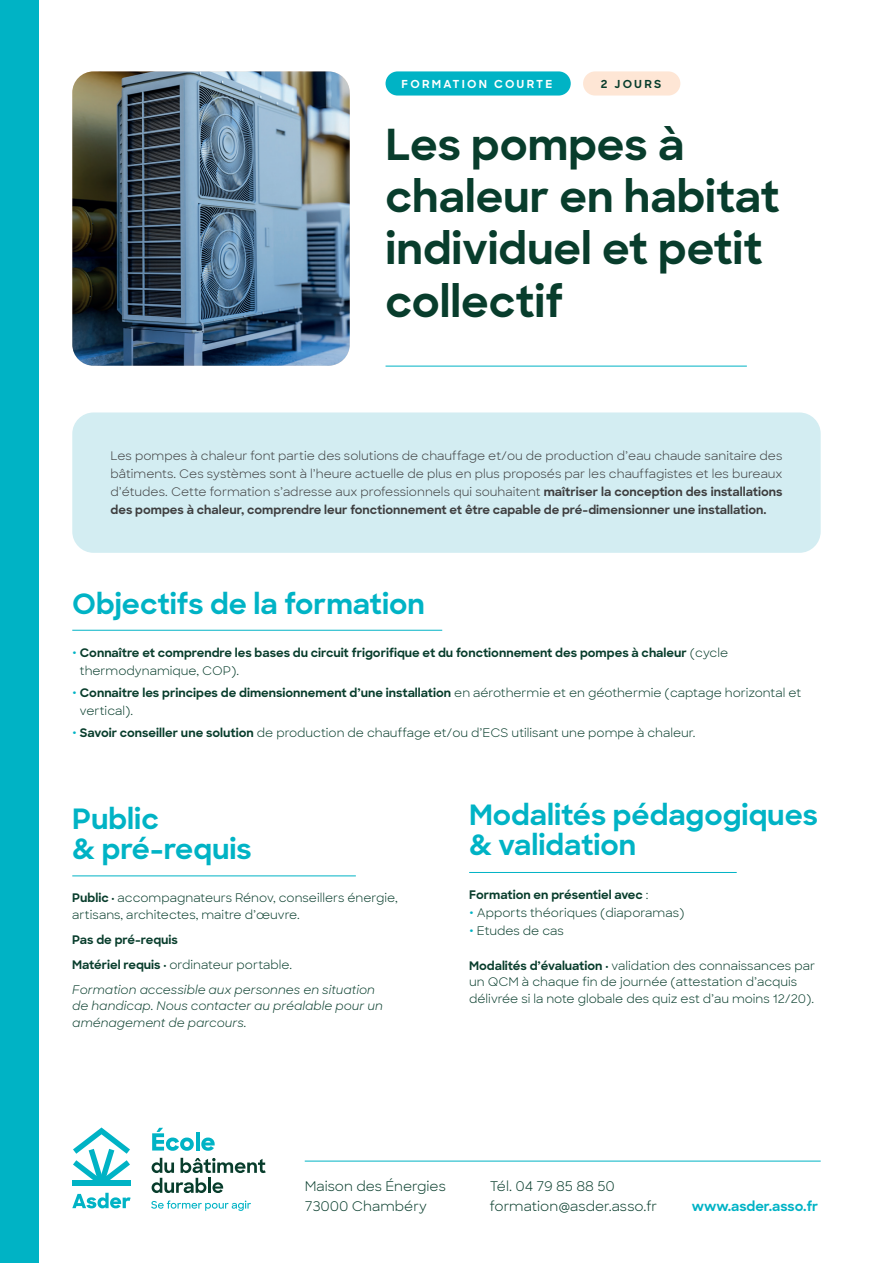
<style>
.page{position:relative;width:893px;height:1263px;background:#fff}
.page>*{position:absolute;margin:0;border:0;box-sizing:border-box;transform-origin:0 0}
.t1{font:700 43.5px/52.2px "Sharp Sans";color:#083d2c}
.t2{font:700 28.5px/30px "Sharp Sans";color:#00b3c5}
.t3{font:13.5px/19.5px "Sharp Sans";color:#083d2c}
.t4{font:700 13.5px "Sharp Sans";color:#00b3c5}
.t5{font:12px/16.5px "Sharp Sans";color:#083d2c}
.t6{font:12px/18px "Sharp Sans";color:#3e3e3f;text-align:justify}
.t7{font:italic 12px/25px "Sharp Sans";color:#083d2c}
.t8{font:700 12px/18px "Sharp Sans";color:#083d2c}
.t9{font:700 11.25px "Sharp Sans";letter-spacing:.2em;color:#fff}
.t10{font:700 11.25px "Sharp Sans";letter-spacing:.2em;color:#083d2c}
.s1{font-weight:700}
.s2{color:#00b3c5}
.s3{font-weight:400}
.s4{font-weight:700;color:#00b3c5}
.s5{font-weight:700;font-style:normal}
.s6{font-style:normal}
</style>
<div class="page">
<hr style="left:305px;top:1161px;width:516px;height:1px;background:#00b3c5">
<svg style="left:152px;top:1128px;width:42px;height:23px"></svg>
<hr style="left:196px;top:1132px;width:4px;height:18px;background:#00b3c5">
<svg style="left:201px;top:1137px;width:14px;height:14px"></svg>
<svg style="left:151px;top:1200px;width:100px;height:11px"></svg>
<svg style="left:152px;top:1158px;width:114px;height:35px"></svg>
<svg style="left:72px;top:1193px;width:59px;height:15px"></svg>
<div style="left:72px;top:1180px;width:29px;height:6px;background:#00b3c5"></div>
<div style="left:101px;top:1180px;width:30px;height:6px;background:#00b3c5"></div>
<svg style="left:73px;top:1127px;width:57px;height:53px"></svg>
<div style="left:72px;top:412px;width:749px;height:141px;background:#d3edf2;border-radius:21px"></div>
<img style="left:72px;top:71px;width:278px;height:295px">
<hr style="left:386px;top:366px;width:361px;height:1px;background:#00b3c5">
<hr style="left:72px;top:630px;width:370px;height:1px;background:#00b3c5">
<hr style="left:72px;top:875px;width:284px;height:1px;background:#00b3c5">
<hr style="left:469px;top:872px;width:268px;height:1px;background:#00b3c5">
<div style="left:583px;top:71px;width:97px;height:25px;background:#fee6d5;border-radius:12px"></div>
<div style="left:386px;top:71px;width:185px;height:25px;background:#00b3c5;border-radius:12px"></div>
<div style="left:0;top:0;width:38px;height:1263px;background:#00b3c5"></div>
<p class="t9" style="left:402px;top:75px;width:152px">FORMATION COURTE</p>
<p class="t10" style="left:601px;top:75px;width:62px">2 JOURS</p>
<h1 class="t1" style="left:386px;top:117px;width:396px">Les pompes à chaleur en habitat individuel et petit collectif</h1>
<p class="t6" style="left:111px;top:446px;width:673px">Les pompes à chaleur font partie des solutions de chauffage et/ou de production d’eau chaude sanitaire des bâtiments. Ces systèmes sont à l’heure actuelle de plus en plus proposés par les chauffagistes et les bureaux d’études. Cette formation s’adresse aux professionnels qui souhaitent <span class="s1">maîtriser la conception des installations des pompes à chaleur, comprendre leur fonctionnement et être capable de pré-dimensionner une installation.</span></p>
<h2 class="t2" style="left:72px;top:587px;width:354px">Objectifs de la formation</h2>
<p class="t8" style="left:80px;top:643px;width:650px;text-indent:-8px"><span class="s2">•</span> Connaître et comprendre les bases du circuit frigorifique et du fonctionnement des pompes à chaleur <span class="s3">(cycle thermodynamique, COP).</span></p>
<p class="t5" style="left:80px;top:683px;width:723px;line-height:18px;text-indent:-8px"><span class="s4">•</span> <span class="s1">Connaitre les principes de dimensionnement d’une installation</span> en aérothermie et en géothermie (captage horizontal et vertical).</p>
<p class="t5" style="left:72px;top:724px;width:625px"><span class="s4">•</span> <span class="s1">Savoir conseiller une solution</span> de production de chauffage et/ou d’ECS utilisant une pompe à chaleur.</p>
<h2 class="t2" style="left:72px;top:803px;width:181px">Public<br>&amp; pré-requis</h2>
<p class="t5" style="left:72px;top:889px;width:327px"><span class="s1">Public ·</span> accompagnateurs Rénov, conseillers énergie, artisans, architectes, maitre d’œuvre.</p>
<p class="t7" style="left:72px;top:926px;width:304px"><span class="s5">Pas de pré-requis<br>Matériel requis ·</span> <span class="s6">ordinateur portable.<br></span>Formation accessible aux personnes en situation</p>
<p class="t7" style="left:72px;top:997px;width:312px;line-height:16.5px">de handicap. Nous contacter au préalable pour un aménagement de parcours.</p>
<h2 class="t2" style="left:469px;top:799px;width:350px">Modalités pédagogiques &amp; validation</h2>
<p class="t8" style="left:469px;top:885px;width:181px">Formation en présentiel avec <span class="s3">:</span></p>
<p class="t5" style="left:469px;top:904px;width:217px"><span class="s4">•</span> Apports théoriques (diaporamas)</p>
<p class="t5" style="left:469px;top:922px;width:96px"><span class="s4">•</span> Etudes de cas</p>
<p class="t5" style="left:469px;top:956px;width:347px"><span class="s1">Modalités d’évaluation ·</span> validation des connaissances par un QCM à chaque fin de journée (attestation d’acquis délivrée si la note globale des quiz est d’au moins 12/20).</p>
<p class="t3" style="left:305px;top:1176px;width:143px">Maison des Énergies<br>73000 Chambéry</p>
<p class="t3" style="left:490px;top:1176px;width:169px">Tél. 04 79 85 88 50 formation@asder.asso.fr</p>
<p class="t4" style="left:692px;top:1196px;width:128px">www.asder.asso.fr</p>
</div>
